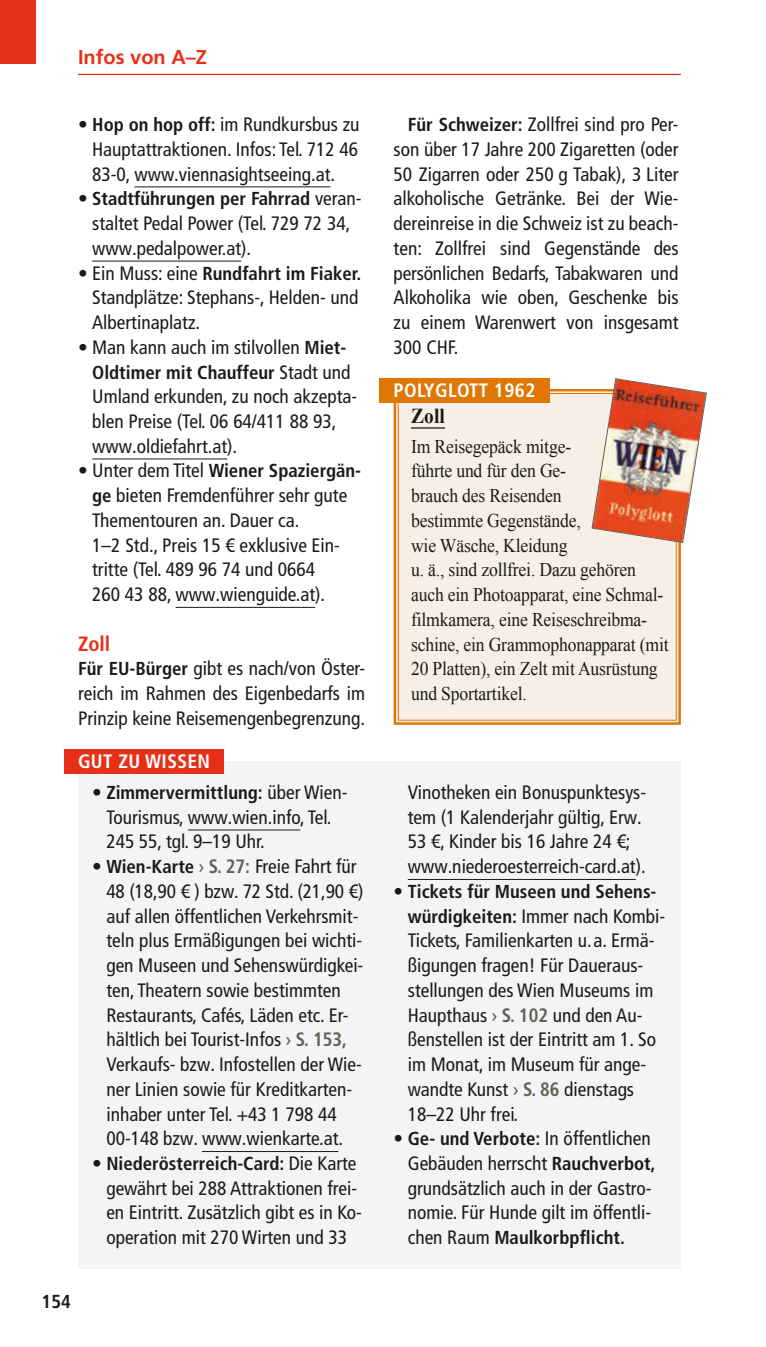
<style>
.page{position:relative;width:766px;height:1347px;background:#fff}
.page>*{position:absolute;margin:0;border:0;box-sizing:border-box;transform-origin:0 0}
.t1{font:700 21.25px "Times New Roman";color:#1a1a18;scale:.91 1}
.t2{font:700 condensed 20.5px "Frutiger LT Pro";color:#e63118}
.t3{font:700 20px "Frutiger LT Pro";color:#e63118}
.t4{font:condensed 19.5px/24.8px "Frutiger LT Pro";color:#1a1a18}
.t5{font:19.5px/24.8px "Times New Roman";letter-spacing:-.01em;color:#1a1a18;scale:.91 1}
.t6{font:700 condensed 19.5px "Frutiger LT Pro";letter-spacing:.02em;color:#fff}
.t7{font:700 condensed 18.75px "Frutiger LT Pro";color:#1a1a18}
.s1{font-weight:700;font-size:18.75px}
.s2{font-weight:400;font-size:19.5px}
.s3{font-stretch:normal;font-size:18.75px;color:#626155}
.s4{font-weight:700;color:#626155}
</style>
<div class="page">
<hr style="left:78px;top:74px;width:602px;height:1px;background:#e63118">
<div style="left:0;top:0;width:35px;height:64px;background:#e63118"></div>
<hr style="left:134px;top:186px;width:196px;height:1px;background:#1a1a18">
<hr style="left:92px;top:261px;width:149px;height:1px;background:#1a1a18">
<hr style="left:92px;top:458px;width:135px;height:1px;background:#1a1a18">
<hr style="left:175px;top:607px;width:140px;height:1px;background:#1a1a18">
<div style="left:78px;top:761px;width:602px;height:507px;background:#f2f4f6"></div>
<hr style="left:188px;top:829px;width:112px;height:1px;background:#1a1a18">
<hr style="left:202px;top:1151px;width:136px;height:1px;background:#1a1a18">
<hr style="left:407px;top:879px;width:228px;height:1px;background:#1a1a18">
<div style="left:64px;top:749px;width:159px;height:25px;background:#e63118"></div>
<div style="left:393px;top:388px;width:288px;height:337px;background:#f7efe5"></div>
<div style="left:379px;top:378px;width:170px;height:25px;background:#df7702"></div>
<img style="left:591px;top:378px;width:115px;height:171px">
<p class="t3" style="left:78px;top:45px;width:130px">Infos von A–Z</p>
<p class="t4" style="left:92px;top:112px;width:269px;text-align:justify;text-indent:-14px">• <span class="s1">Hop on hop off:</span> im Rundkursbus zu Hauptattraktionen. Infos: Tel. 712 46<br>83-0, www.viennasightseeing.at.</p>
<p class="t7" style="left:78px;top:188px;width:285px"><span class="s2">•</span> Stadtführungen per Fahrrad <span class="s2">veran-</span></p>
<p class="t4" style="left:92px;top:211px;width:259px">staltet Pedal Power (Tel. 729 72 34, www.pedalpower.at).</p>
<p class="t7" style="left:78px;top:262px;width:285px"><span class="s2">• Ein Muss: eine</span> Rundfahrt im Fiaker.</p>
<p class="t4" style="left:92px;top:285px;width:268px">Standplätze: Stephans-, Helden- und<br>Albertinaplatz.</p>
<p class="t4" style="left:78px;top:335px;width:270px">• Man kann auch im stilvollen <span class="s1">Miet-</span></p>
<p class="t7" style="left:92px;top:361px;width:260px">Oldtimer mit Chauffeur <span class="s2">Stadt und</span></p>
<p class="t4" style="left:92px;top:384px;width:266px">Umland erkunden, zu noch akzepta&shy;blen Preise (Tel. 06 64/411 88 93, www.oldiefahrt.at).</p>
<p class="t7" style="left:78px;top:460px;width:284px"><span class="s2">• Unter dem Titel</span> Wiener Spaziergän-</p>
<p class="t4" style="left:92px;top:483px;width:256px"><span class="s1">ge</span> bieten Fremdenführer sehr gute<br>Thementouren an. Dauer ca.<br>1–2 Std., Preis 15 € exklusive Ein&shy;tritte (Tel. 489 96 74 und 0664<br>260 43 88, www.wienguide.at).</p>
<p class="t2" style="left:78px;top:631px;width:34px">Zoll</p>
<p class="t4" style="left:78px;top:656px;width:289px;text-align:justify"><span class="s1">Für EU-Bürger</span> gibt es nach/von Öster&shy;reich im Rahmen des Eigenbedarfs im Prinzip keine Reisemengenbegrenzung.</p>
<p class="t6" style="left:78px;top:750px;width:134px">Gut zu wissen</p>
<p class="t7" style="left:92px;top:781px;width:257px"><span class="s2">•</span> Zimmervermittlung: <span class="s2">über Wien-</span></p>
<p class="t4" style="left:106px;top:804px;width:226px">Tourismus, www.wien.info, Tel.<br>245 55, tgl. 9–19 Uhr.</p>
<p class="t4" style="left:106px;top:854px;width:258px;text-indent:-14px">• <span class="s1">Wien-Karte</span> <span class="s3">›</span> <span class="s4">S. 27:</span> Freie Fahrt für 48 (18,90 € ) bzw. 72 Std. (21,90 €) auf allen öffentlichen Verkehrsmit&shy;teln plus Ermäßigungen bei wichti&shy;gen Museen und Sehenswürdigkei&shy;ten, Theatern sowie bestimmten Restaurants, Cafés, Läden etc. Er&shy;hältlich bei Tourist-Infos <span class="s3">›</span> <span class="s4">S. 153, </span>Verkaufs- bzw. Infostellen der Wie&shy;ner Linien sowie für Kreditkarten&shy;inhaber unter Tel. +43 1 798 44<br>00-148 bzw. www.wienkarte.at.</p>
<p class="t7" style="left:92px;top:1152px;width:266px"><span class="s2">•</span> Niederösterreich-Card: <span class="s2">Die Karte</span></p>
<p class="t4" style="left:106px;top:1175px;width:257px">gewährt bei 288 Attraktionen frei&shy;en Eintritt. Zusätzlich gibt es in Ko&shy;operation mit 270 Wirten und 33</p>
<p class="t7" style="left:42px;top:1290px;width:31px">154</p>
<p class="t4" style="left:393px;top:112px;width:286px;text-align:justify;text-indent:14px"><span class="s1">Für Schweizer:</span> Zollfrei sind pro Per&shy;son über 17 Jahre 200 Zigaretten (oder 50 Zigarren oder 250 g Tabak), 3 Liter alkoholische Getränke. Bei der Wie&shy;dereinreise in die Schweiz ist zu beach&shy;ten: Zollfrei sind Gegenstände des persönlichen Bedarfs, Tabakwaren und Alkoholika wie oben, Geschenke bis zu einem Warenwert von insgesamt 300 CHF.</p>
<p class="t6" style="left:393px;top:379px;width:143px">POLYGLOTT 1962</p>
<p class="t1" style="left:411px;top:401px;width:39px">Zoll</p>
<p class="t5" style="left:411px;top:433px;width:284px">Im Reisegepäck mitge-<br>führte und für den Ge-<br>brauch des Reisenden<br>bestimmte Gegenstände,<br>wie Wäsche, Kleidung<br>u. ä., sind zollfrei. Dazu gehören auch ein Photoapparat, eine Schmal&shy;filmkamera, eine Reiseschreibma&shy;schine, ein Grammophonapparat (mit<br>20 Platten), ein Zelt mit Ausrüstung und Sportartikel.</p>
<p class="t4" style="left:407px;top:780px;width:240px">Vinotheken ein Bonuspunktesys&shy;tem (1 Kalenderjahr gültig, Erw.<br>53 €, Kinder bis 16 Jahre 24 €; www.niederoesterreich-card.at).</p>
<p class="t7" style="left:393px;top:880px;width:264px"><span class="s2">•</span> Tickets für Museen und Sehens-</p>
<p class="t4" style="left:407px;top:903px;width:259px"><span class="s1">würdigkeiten:</span> Immer nach Kombi-<br>Tickets, Familienkarten u.a. Ermä&shy;ßigungen fragen! Für Daueraus&shy;stellungen des Wien Museums im<br>Haupthaus <span class="s3">›</span> <span class="s4">S. 102</span> und den Au&shy;ßenstellen ist der Eintritt am 1. So im Monat, im Museum für ange&shy;wandte Kunst <span class="s3">›</span> <span class="s4">S. 86</span> dienstags<br>18–22 Uhr frei.</p>
<p class="t4" style="left:407px;top:1126px;width:249px;text-indent:-14px">• <span class="s1">Ge- und Verbote:</span> In öffentlichen Gebäuden herrscht <span class="s1">Rauchverbot, </span>grundsätzlich auch in der Gastro&shy;nomie. Für Hunde gilt im öffentli-</p>
<p class="t7" style="left:407px;top:1226px;width:218px"><span class="s2">chen Raum</span> Maulkorbpflicht.</p>
</div>
